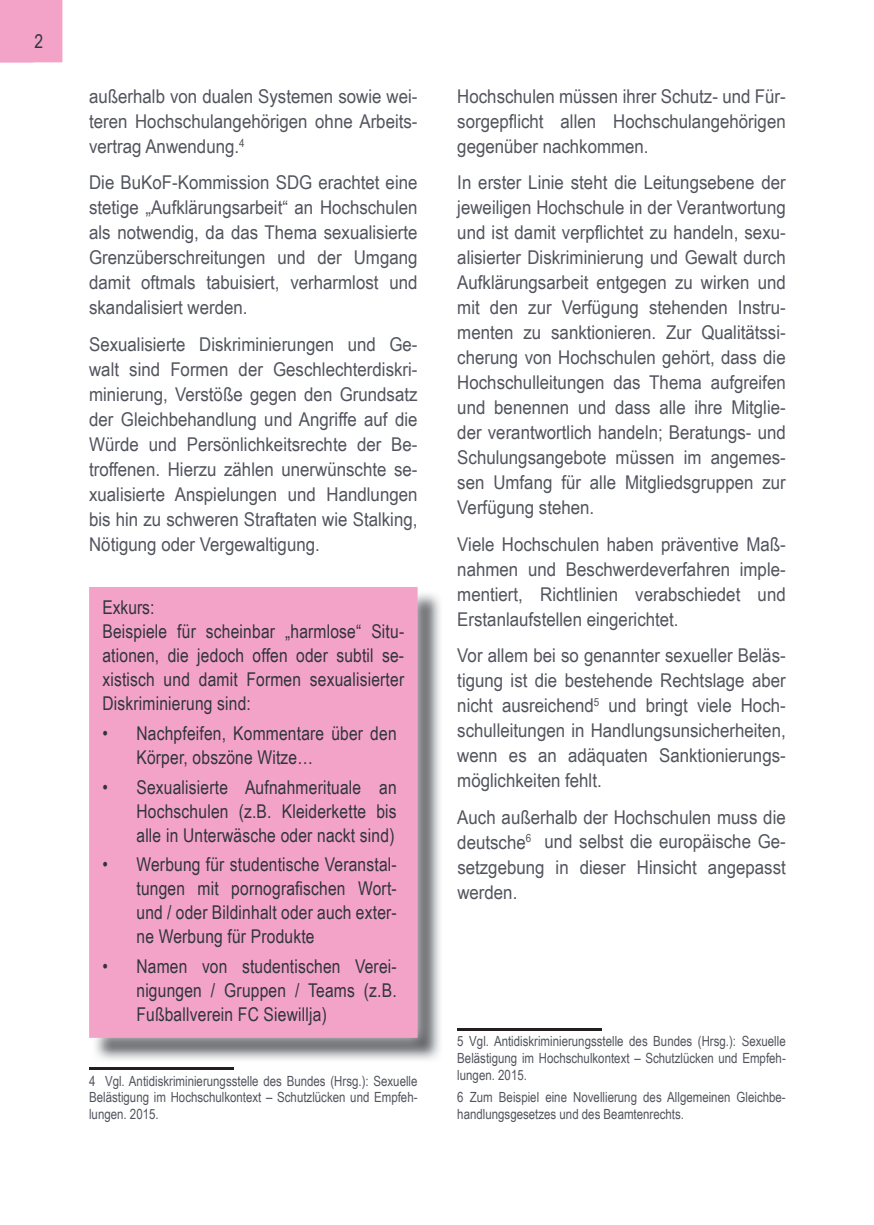
<style>
.page{position:relative;width:874px;height:1225px;background:#fff}
.page>*{position:absolute;margin:0;border:0;box-sizing:border-box;transform-origin:0 0}
.t1{font:19px/25px "Arial Narrow";color:#51545d;text-align:justify;scale:1.08 1}
.t2{font:19px/24px "Arial Narrow";letter-spacing:.01em;color:#30343e;text-align:justify}
.t3{font:14px/16.8px "Arial Narrow";color:#51545d;text-align:justify}
</style>
<div class="page">
<hr style="left:89px;top:1067px;width:144px;height:2px;background:#231f20">
<hr style="left:457px;top:1028px;width:144px;height:2px;background:#231f20">
<img style="left:96px;top:594px;width:344px;height:466px">
<img style="left:92px;top:590px;width:337px;height:460px">
<div style="left:89px;top:587px;width:328px;height:450px;background:#f4a3c8"></div>
<div style="left:0;top:0;width:62px;height:62px;background:#f4a3c8"></div>
<p class="t2" style="left:35px;top:29px;width:10px">2</p>
<p class="t1" style="left:89px;top:83px;width:305px">außerhalb von dualen Systemen sowie wei&shy;teren Hochschulangehörigen ohne Arbeits&shy;vertrag Anwendung.<sup>4</sup></p>
<p class="t1" style="left:89px;top:169px;width:305px">Die BuKoF-Kommission SDG erachtet eine stetige „Aufklärungsarbeit“ an Hochschulen als notwendig, da das Thema sexualisierte Grenzüberschreitungen und der Umgang damit oftmals tabuisiert, verharmlost und skandalisiert werden.</p>
<p class="t1" style="left:89px;top:331px;width:305px">Sexualisierte Diskriminierungen und Ge&shy;walt sind Formen der Geschlechterdiskri&shy;minierung, Verstöße gegen den Grundsatz der Gleichbehandlung und Angriffe auf die Würde und Persönlichkeitsrechte der Be&shy;troffenen. Hierzu zählen unerwünschte se&shy;xualisierte Anspielungen und Handlungen bis hin zu schweren Straftaten wie Stalking, Nötigung oder Vergewaltigung.</p>
<p class="t2" style="left:102px;top:595px;width:303px;text-align:left">Exkurs:<br>Beispiele für scheinbar „harmlose“ Situ&shy;ationen, die jedoch offen oder subtil se&shy;xistisch und damit Formen sexualisierter<br>Diskriminierung sind:</p>
<p class="t2" style="left:136px;top:720px;width:261px;text-indent:-34px">• Nachpfeifen, Kommentare über den<br>Körper, obszöne Witze…</p>
<p class="t2" style="left:136px;top:774px;width:261px;text-indent:-34px">• Sexualisierte Aufnahmerituale an Hochschulen (z.B. Kleiderkette bis alle in Unterwäsche oder nackt sind)</p>
<p class="t2" style="left:136px;top:852px;width:262px;text-indent:-34px">• Werbung für studentische Veranstal&shy;tungen mit pornografischen Wort&shy;und / oder Bildinhalt oder auch exter&shy;ne Werbung für Produkte</p>
<p class="t2" style="left:136px;top:953px;width:261px;text-indent:-34px">• Namen von studentischen Verei&shy;nigungen / Gruppen / Teams (z.B.<br>Fußballverein FC Siewillja)</p>
<p class="t3" style="left:89px;top:1071px;width:330px">4 Vgl. Antidiskriminierungsstelle des Bundes (Hrsg.): Sexuelle Belästigung im Hochschulkontext – Schutzlücken und Empfeh&shy;lungen. 2015.</p>
<p class="t1" style="left:457px;top:83px;width:305px">Hochschulen müssen ihrer Schutz- und Für&shy;sorgepflicht allen Hochschulangehörigen gegenüber nachkommen.</p>
<p class="t1" style="left:457px;top:169px;width:305px">In erster Linie steht die Leitungsebene der jeweiligen Hochschule in der Verantwortung und ist damit verpflichtet zu handeln, sexu&shy;alisierter Diskriminierung und Gewalt durch Aufklärungsarbeit entgegen zu wirken und mit den zur Verfügung stehenden Instru&shy;menten zu sanktionieren. Zur Qualitätssi&shy;cherung von Hochschulen gehört, dass die Hochschulleitungen das Thema aufgreifen und benennen und dass alle ihre Mitglie&shy;der verantwortlich handeln; Beratungs- und Schulungsangebote müssen im angemes&shy;sen Umfang für alle Mitgliedsgruppen zur Verfügung stehen.</p>
<p class="t1" style="left:457px;top:531px;width:305px">Viele Hochschulen haben präventive Maß&shy;nahmen und Beschwerdeverfahren imple&shy;mentiert, Richtlinien verabschiedet und Erstanlaufstellen eingerichtet.</p>
<p class="t1" style="left:457px;top:642px;width:305px">Vor allem bei so genannter sexueller Beläs&shy;tigung ist die bestehende Rechtslage aber nicht ausreichend<sup>5</sup> und bringt viele Hoch&shy;schulleitungen in Handlungsunsicherheiten, wenn es an adäquaten Sanktionierungs&shy;möglichkeiten fehlt.</p>
<p class="t1" style="left:457px;top:803px;width:305px">Auch außerhalb der Hochschulen muss die deutsche<sup>6</sup> und selbst die europäische Ge&shy;setzgebung in dieser Hinsicht angepasst werden.</p>
<p class="t3" style="left:457px;top:1032px;width:330px">5 Vgl. Antidiskriminierungsstelle des Bundes (Hrsg.): Sexuelle Belästigung im Hochschulkontext – Schutzlücken und Empfeh&shy;lungen. 2015.</p>
<p class="t3" style="left:457px;top:1088px;width:330px">6 Zum Beispiel eine Novellierung des Allgemeinen Gleichbe&shy;handlungsgesetzes und des Beamtenrechts.</p>
</div>
